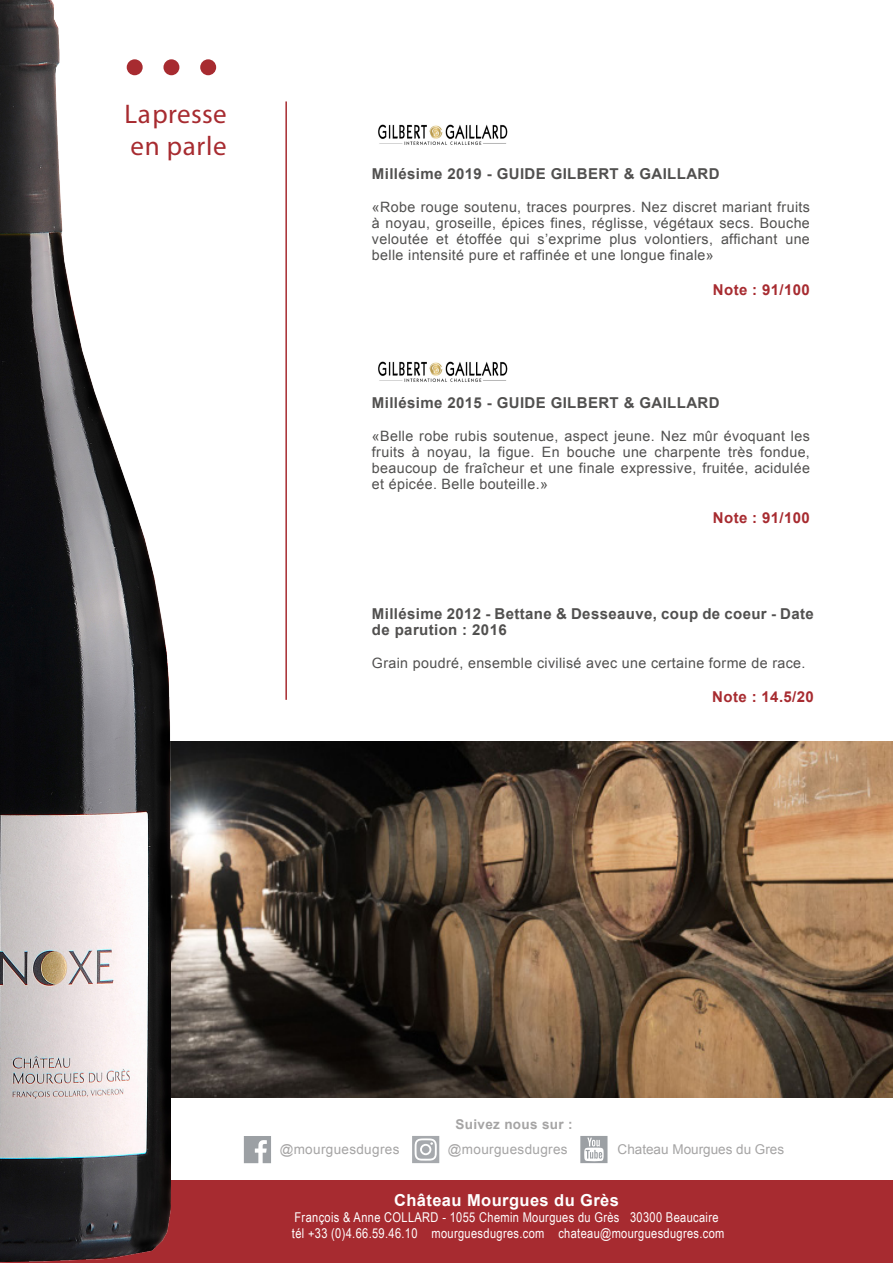
<style>
.page{position:relative;width:893px;height:1263px;background:#fff}
.page>*{position:absolute;margin:0;border:0;box-sizing:border-box;transform-origin:0 0}
.t1{font:27px "Myriad Pro";letter-spacing:.015em;color:#a72b30}
.t2{font:700 16.5px "Arial";letter-spacing:.025em;color:#fff}
.t3{font:700 15px/16.2px "Arial";letter-spacing:.025em;color:#51504f}
.t4{font:700 15px "Arial";letter-spacing:.025em;color:#a72b30}
.t5{font:14.25px/16.2px "Arial";letter-spacing:.025em;color:#51504f;text-align:justify}
.t6{font:13.5px "Arial Narrow";letter-spacing:.025em;color:#fff}
.t7{font:13.5px "Arial";letter-spacing:.025em;color:#a5a4a4}
.t8{font:13.5px "Arial";color:#a5a4a4}
.t9{font:700 13.5px "Arial";letter-spacing:.025em;color:#a5a4a4}
</style>
<div class="page">
<div style="left:0;top:1181px;width:893px;height:82px;background:#a72b30"></div>
<img style="left:171px;top:741px;width:722px;height:356px">
<div style="left:200px;top:59px;width:16px;height:16px;background:#a72b30;border-radius:50%"></div>
<div style="left:163px;top:59px;width:16px;height:16px;background:#a72b30;border-radius:50%"></div>
<hr style="left:285px;top:101px;width:2px;height:599px;background:#a72b30">
<img style="left:0;top:0;width:171px;height:1263px">
<svg style="left:244px;top:1136px;width:27px;height:27px"></svg>
<svg style="left:580px;top:1136px;width:27px;height:27px"></svg>
<svg style="left:412px;top:1136px;width:27px;height:27px"></svg>
<img style="left:378px;top:361px;width:130px;height:21px">
<img style="left:378px;top:124px;width:130px;height:21px">
<p class="t1" style="left:125px;top:97px;width:104px">La presse</p>
<p class="t1" style="left:131px;top:129px;width:98px">en parle</p>
<p class="t3" style="left:372px;top:166px;width:349px">Millésime 2019 - GUIDE GILBERT &amp; GAILLARD</p>
<p class="t5" style="left:372px;top:199px;width:439px">«Robe rouge soutenu, traces pourpres. Nez discret mariant fruits à noyau, groseille, épices fines, réglisse, végétaux secs. Bouche veloutée et étoffée qui s’exprime plus volontiers, affichant une belle intensité pure et raffinée et une longue finale»</p>
<p class="t4" style="left:713px;top:279px;width:99px">Note : 91/100</p>
<p class="t3" style="left:372px;top:395px;width:349px">Millésime 2015 - GUIDE GILBERT &amp; GAILLARD</p>
<p class="t5" style="left:372px;top:428px;width:439px">«Belle robe rubis soutenue, aspect jeune. Nez mûr évoquant les fruits à noyau, la figue. En bouche une charpente très fondue, beaucoup de fraîcheur et une finale expressive, fruitée, acidulée et épicée. Belle bouteille.»</p>
<p class="t4" style="left:713px;top:508px;width:99px">Note : 91/100</p>
<p class="t3" style="left:372px;top:606px;width:443px">Millésime 2012 - Bettane &amp; Desseauve, coup de coeur - Date de parution : 2016</p>
<p class="t5" style="left:372px;top:655px;width:435px">Grain poudré, ensemble civilisé avec une certaine forme de race.</p>
<p class="t4" style="left:712px;top:686px;width:103px">Note : 14.5/20</p>
<p class="t9" style="left:455px;top:1115px;width:119px">Suivez nous sur :</p>
<p class="t7" style="left:280px;top:1140px;width:121px">@mourguesdugres</p>
<p class="t7" style="left:448px;top:1140px;width:121px">@mourguesdugres</p>
<p class="t8" style="left:618px;top:1140px;width:168px">Chateau Mourgues du Gres</p>
<p class="t2" style="left:394px;top:1189px;width:226px">Château Mourgues du Grès</p>
<p class="t6" style="left:295px;top:1207px;width:425px">François &amp; Anne COLLARD - 1055 Chemin Mourgues du Grès 30300 Beaucaire</p>
<p class="t6" style="left:292px;top:1223px;width:434px">tél +33 (0)4.66.59.46.10 mourguesdugres.com chateau@mourguesdugres.com</p>
</div>
